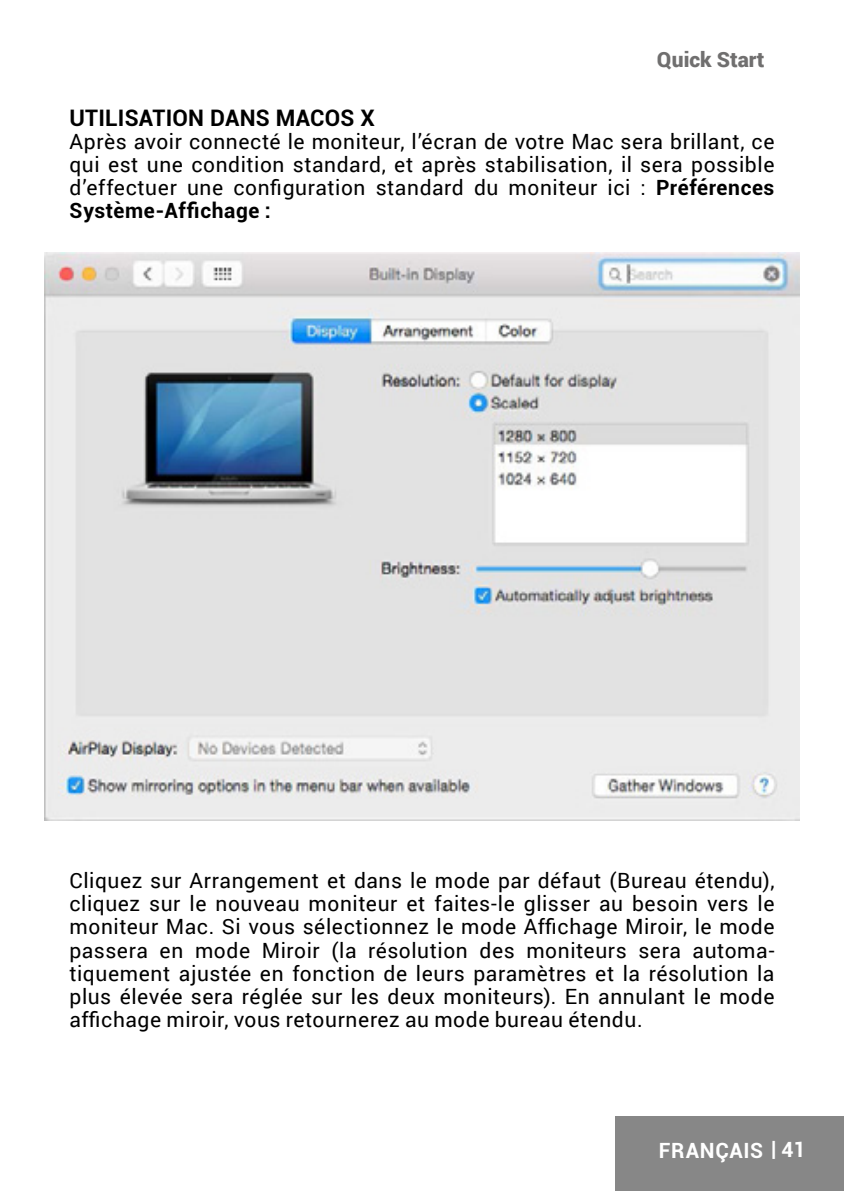
<style>
.page{position:relative;width:844px;height:1191px;background:#fff}
.page>*{position:absolute;margin:0;border:0;box-sizing:border-box;transform-origin:0 0}
.t1{font:700 22.75px "Roboto";letter-spacing:.01em;color:#000}
.t2{font:21px/23.1px "Roboto";letter-spacing:.03em;color:#000;text-align:justify}
.t3{font:700 21px "Roboto";letter-spacing:.03em;color:#fff}
.t4{font:900 21px "Roboto";color:#706f6f}
.s1{font-weight:700}
</style>
<div class="page">
<div style="left:615px;top:1116px;width:228px;height:75px;background:#878787"></div>
<img style="left:44px;top:252px;width:755px;height:568px">
<p class="t4" style="left:656px;top:45px;width:109px">Quick Start</p>
<p class="t1" style="left:69px;top:101px;width:307px">UTILISATION DANS MACOS X</p>
<p class="t2" style="left:69px;top:129px;width:706px">Après avoir connecté le moniteur, l’écran de votre Mac sera brillant, ce qui est une condition standard, et après stabilisation, il sera possible d’effectuer une configuration standard du moniteur ici : <span class="s1">Préférences Système-Affichage :</span></p>
<p class="t2" style="left:69px;top:868px;width:706px">Cliquez sur Arrangement et dans le mode par défaut (Bureau étendu), cliquez sur le nouveau moniteur et faites-le glisser au besoin vers le moniteur Mac. Si vous sélectionnez le mode Affichage Miroir, le mode passera en mode Miroir (la résolution des moniteurs sera automa&shy;tiquement ajustée en fonction de leurs paramètres et la résolution la plus élevée sera réglée sur les deux moniteurs). En annulant le mode affichage miroir, vous retournerez au mode bureau étendu.</p>
<p class="t3" style="left:658px;top:1135px;width:148px">FRANÇAIS | 41</p>
</div>
